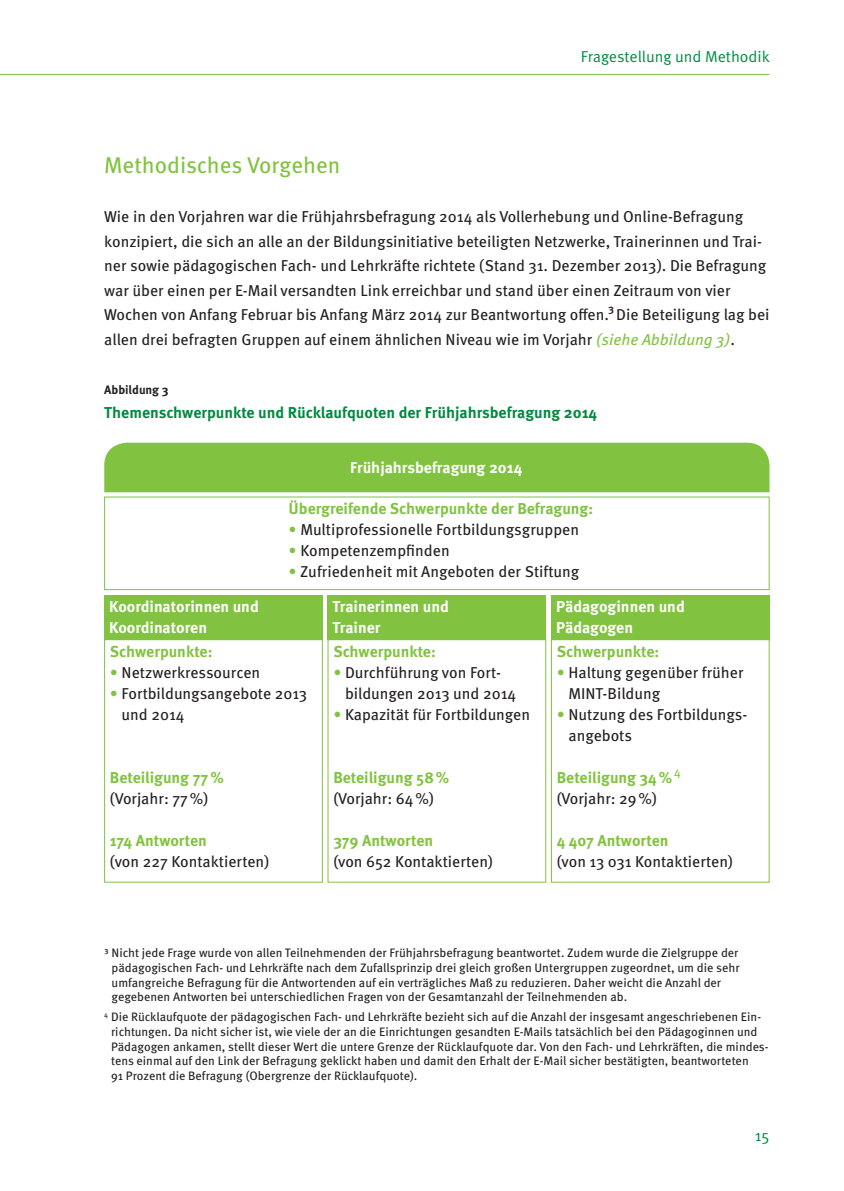
<style>
.page{position:relative;width:844px;height:1191px;background:#fff}
.page>*{position:absolute;margin:0;border:0;box-sizing:border-box;transform-origin:0 0}
.t1{font:22.75px "Meta Pro";color:#81c340}
.t2{font:15.75px/24.5px "Meta Pro";color:#231f20}
.t3{font:700 15.75px/21px "Meta Pro";color:#81c340}
.t4{font:700 15.75px/21px "Meta Pro";color:#fff}
.t5{font:700 15.75px "Meta Pro";color:#008a41}
.t6{font:15.75px "Meta Pro";color:#008a41}
.t7{font:12.25px/14.7px "Meta Pro";color:#231f20}
.t8{font:700 12.25px "Meta Pro";letter-spacing:-.005em;color:#231f20}
.s1{font-size:17.5px}
.s2{font-style:italic;color:#81c340}
.s3{color:#81c340}
.s4{font-weight:400;color:#231f20}
</style>
<div class="page">
<hr style="left:0;top:74px;width:769px;height:1px;background:#81c340">
<div style="left:104px;top:443px;width:665px;height:49px;background:#81c340"></div>
<div style="left:104px;top:496px;width:665px;height:94px;border:1px solid #81c340"></div>
<div style="left:104px;top:594px;width:218px;height:45px;background:#81c340"></div>
<div style="left:327px;top:594px;width:219px;height:45px;background:#81c340"></div>
<div style="left:551px;top:594px;width:218px;height:45px;background:#81c340"></div>
<div style="left:104px;top:639px;width:218px;height:243px;border:1px solid #81c340"></div>
<div style="left:327px;top:639px;width:219px;height:243px;border:1px solid #81c340"></div>
<div style="left:551px;top:639px;width:218px;height:243px;border:1px solid #81c340"></div>
<p class="t6" style="left:580px;top:47px;width:191px">Fragestellung und Methodik</p>
<h1 class="t1" style="left:104px;top:151px;width:238px">Methodisches Vorgehen</h1>
<p class="t2" style="left:104px;top:204px;width:666px">Wie in den Vorjahren war die Frühjahrsbefragung 2014 als Vollerhebung und Online-Befragung konzipiert, die sich an alle an der Bildungsinitiative beteiligten Netzwerke, Trainerinnen und Trai&shy;ner sowie pädagogischen Fach- und Lehrkräfte richtete (Stand 31. Dezember 2013). Die Befragung war über einen per E-Mail versandten Link erreichbar und stand über einen Zeitraum von vier Wochen von Anfang Februar bis Anfang März 2014 zur Beantwortung offen.<span class="s1">3</span> Die Beteiligung lag bei allen drei befragten Gruppen auf einem ähnlichen Niveau wie im Vorjahr <span class="s2">(siehe Abbildung 3)</span>.</p>
<p class="t8" style="left:104px;top:382px;width:66px">Abbildung 3</p>
<p class="t5" style="left:104px;top:403px;width:494px">Themenschwerpunkte und Rücklaufquoten der Frühjahrsbefragung 2014</p>
<p class="t4" style="left:350px;top:457px;width:174px">Frühjahrsbefragung 2014</p>
<p class="t3" style="left:288px;top:498px;width:306px">Übergreifende Schwerpunkte der Befragung:</p>
<p class="t2" style="left:288px;top:517px;width:292px"><span class="s3">•</span> Multiprofessionelle Fortbildungsgruppen</p>
<p class="t2" style="left:288px;top:538px;width:162px"><span class="s3">•</span> Kompetenzempfinden</p>
<p class="t2" style="left:288px;top:559px;width:292px"><span class="s3">•</span> Zufriedenheit mit Angeboten der Stiftung</p>
<p class="t4" style="left:109px;top:596px;width:151px">Koordinatorinnen und<br>Koordinatoren</p>
<p class="t4" style="left:332px;top:596px;width:118px">Trainerinnen und<br>Trainer</p>
<p class="t4" style="left:556px;top:596px;width:130px">Pädagoginnen und<br>Pädagogen</p>
<p class="t3" style="left:110px;top:641px;width:104px">Schwerpunkte:</p>
<p class="t2" style="left:110px;top:660px;width:152px"><span class="s3">•</span> Netzwerkressourcen</p>
<p class="t2" style="left:122px;top:683px;width:187px;line-height:21px;text-indent:-12px"><span class="s3">•</span> Fortbildungsangebote 2013 und 2014</p>
<p class="t3" style="left:333px;top:641px;width:104px">Schwerpunkte:</p>
<p class="t2" style="left:345px;top:662px;width:173px;line-height:21px;text-indent:-12px"><span class="s3">•</span> Durchführung von Fort&shy;bildungen 2013 und 2014</p>
<p class="t2" style="left:333px;top:702px;width:198px"><span class="s3">•</span> Kapazität für Fortbildungen</p>
<p class="t3" style="left:556px;top:641px;width:104px">Schwerpunkte:</p>
<p class="t2" style="left:568px;top:662px;width:176px;line-height:21px;text-indent:-12px"><span class="s3">•</span> Haltung gegenüber früher<br>MINT-Bildung</p>
<p class="t2" style="left:568px;top:704px;width:179px;line-height:21px;text-indent:-12px"><span class="s3">•</span> Nutzung des Fortbildungs&shy;angebots</p>
<p class="t3" style="left:556px;top:767px;width:126px">Beteiligung 34% <sup>4 </sup><span class="s4">(Vorjahr: 29%)</span></p>
<p class="t3" style="left:556px;top:830px;width:113px">4 407 Antworten</p>
<p class="t2" style="left:556px;top:849px;width:178px">(von 13 031 Kontaktierten)</p>
<p class="t3" style="left:110px;top:767px;width:115px">Beteiligung 77%</p>
<p class="t2" style="left:110px;top:786px;width:100px">(Vorjahr: 77%)</p>
<p class="t3" style="left:110px;top:830px;width:98px">174 Antworten</p>
<p class="t2" style="left:110px;top:849px;width:161px">(von 227 Kontaktierten)</p>
<p class="t3" style="left:333px;top:767px;width:117px">Beteiligung 58%</p>
<p class="t2" style="left:333px;top:786px;width:102px">(Vorjahr: 64%)</p>
<p class="t3" style="left:333px;top:830px;width:101px">379 Antworten</p>
<p class="t2" style="left:333px;top:849px;width:161px">(von 652 Kontaktierten)</p>
<p class="t7" style="left:111px;top:945px;width:629px;text-indent:-7px">3 Nicht jede Frage wurde von allen Teilnehmenden der Frühjahrsbefragung beantwortet. Zudem wurde die Zielgruppe der pädagogischen Fach- und Lehrkräfte nach dem Zufallsprinzip drei gleich großen Untergruppen zugeordnet, um die sehr umfangreiche Befragung für die Antwortenden auf ein verträgliches Maß zu reduzieren. Daher weicht die Anzahl der gegebenen Antworten bei unterschiedlichen Fragen von der Gesamtanzahl der Teilnehmenden ab.</p>
<p class="t7" style="left:111px;top:1009px;width:659px;text-indent:-7px"><sup>4</sup> Die Rücklaufquote der pädagogischen Fach- und Lehrkräfte bezieht sich auf die Anzahl der insgesamt angeschriebenen Ein&shy;richtungen. Da nicht sicher ist, wie viele der an die Einrichtungen gesandten E-Mails tatsächlich bei den Pädagoginnen und Pädagogen ankamen, stellt dieser Wert die untere Grenze der Rücklaufquote dar. Von den Fach- und Lehrkräften, die mindes&shy;tens einmal auf den Link der Befragung geklickt haben und damit den Erhalt der E-Mail sicher bestätigten, beantworteten<br>91 Prozent die Befragung (Obergrenze der Rücklaufquote).</p>
<p class="t6" style="left:754px;top:1126px;width:16px">15</p>
</div>
